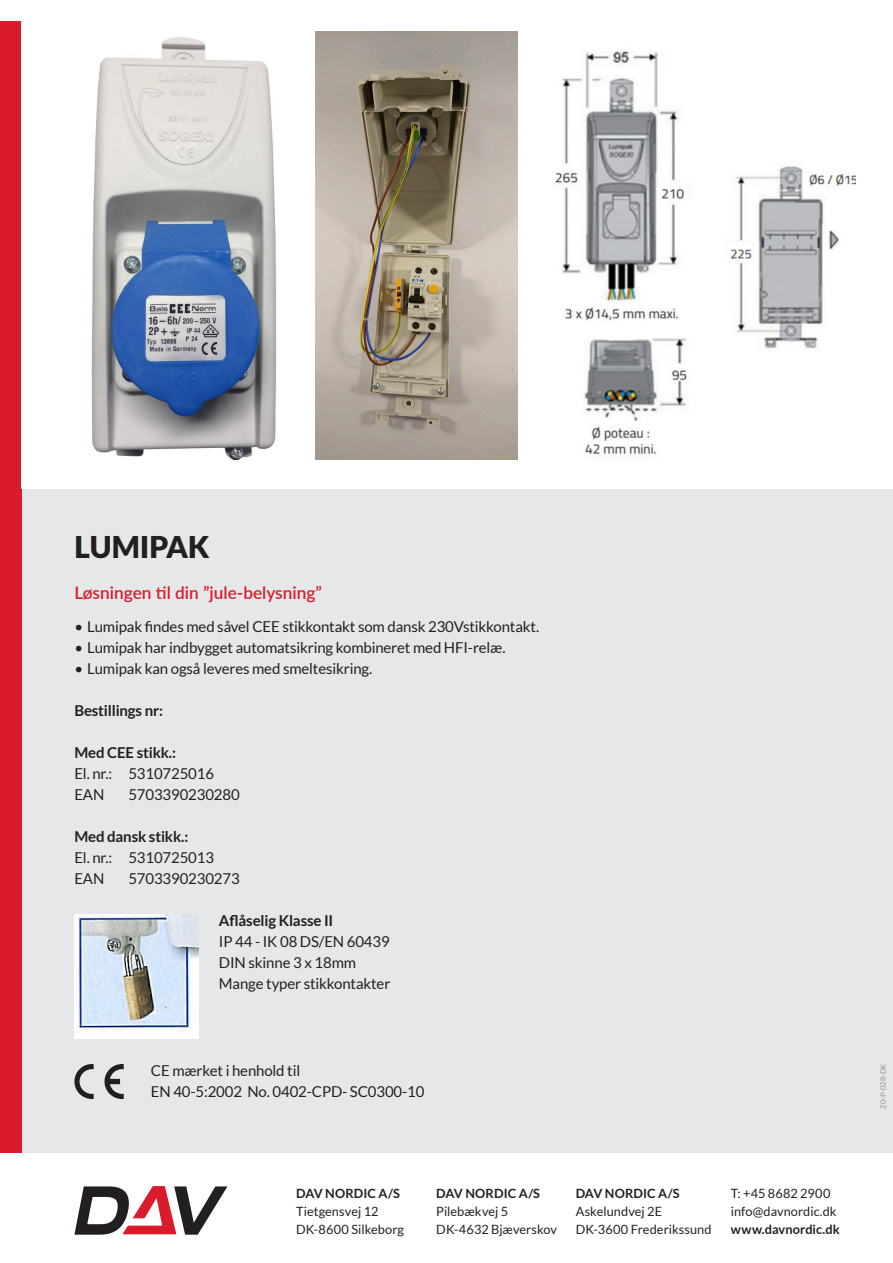
<style>
.page{position:relative;width:893px;height:1263px;background:#fff}
.page>*{position:absolute;margin:0;border:0;box-sizing:border-box;transform-origin:0 0}
.Ov{font:900 30px "Lato";color:#231f20}
.manchet{font:600 17.25px "Lato";color:#da1b2b}
.Br{font:15px "Lato";letter-spacing:-.01em;color:#231f20}
.mr{font:700 15px "Lato";letter-spacing:-.01em;color:#231f20}
.t1{font:12.75px/18px "Lato";letter-spacing:.005em;color:#231f20}
.t2{font:700 12.75px "Lato";letter-spacing:.005em;color:#231f20}
.Illusstrations_micro{font:7.5px "Lato";color:#939598}
</style>
<div class="page">
<div style="left:0;top:21px;width:893px;height:1131px;background:#e6e7e9"></div>
<div style="left:0;top:21px;width:21px;height:1131px;background:#da1b2b"></div>
<svg style="left:74px;top:1186px;width:153px;height:49px"></svg>
<div style="left:21px;top:21px;width:872px;height:468px;background:#fff"></div>
<img style="left:91px;top:37px;width:186px;height:422px">
<img style="left:315px;top:32px;width:202px;height:427px">
<img style="left:555px;top:51px;width:132px;height:406px">
<img style="left:730px;top:166px;width:125px;height:183px">
<img style="left:74px;top:914px;width:124px;height:124px">
<svg style="left:74px;top:1064px;width:20px;height:35px"></svg>
<svg style="left:104px;top:1064px;width:20px;height:35px"></svg>
<p class="Ov" style="left:74px;top:529px;width:137px">LUMIPAK</p>
<p class="manchet" style="left:74px;top:580px;width:249px">Løsningen til din ”jule-belysning”</p>
<p class="Br" style="left:74px;top:619px;width:466px">• Lumipak findes med såvel CEE stikkontakt som dansk 230Vstikkontakt.</p>
<p class="Br" style="left:74px;top:640px;width:433px">• Lumipak har indbygget automatsikring kombineret med HFI-relæ.</p>
<p class="Br" style="left:74px;top:661px;width:299px">• Lumipak kan også leveres med smeltesikring.</p>
<p class="mr" style="left:74px;top:702px;width:90px">Bestillings nr:</p>
<p class="mr" style="left:74px;top:744px;width:103px">Med CEE stikk.:</p>
<p class="Br" style="left:74px;top:766px;width:141px">El. nr.: 5310725016</p>
<p class="Br" style="left:74px;top:787px;width:31px">EAN</p>
<p class="Br" style="left:128px;top:787px;width:113px">5703390230280</p>
<p class="mr" style="left:74px;top:828px;width:115px">Med dansk stikk.:</p>
<p class="Br" style="left:74px;top:850px;width:141px">El. nr.: 5310725013</p>
<p class="Br" style="left:74px;top:871px;width:31px">EAN</p>
<p class="Br" style="left:128px;top:871px;width:113px">5703390230273</p>
<p class="mr" style="left:219px;top:912px;width:116px">Aflåselig Klasse II</p>
<p class="Br" style="left:219px;top:934px;width:172px">IP 44 - IK 08 DS/EN 60439</p>
<p class="Br" style="left:219px;top:955px;width:139px">DIN skinne 3 x 18mm</p>
<p class="Br" style="left:219px;top:976px;width:173px">Mange typer stikkontakter</p>
<p class="Br" style="left:151px;top:1062px;width:151px">CE mærket i henhold til</p>
<p class="Br" style="left:151px;top:1083px;width:275px">EN 40-5:2002 No. 0402-CPD- SC0300-10</p>
<p class="t2" style="left:296px;top:1186px;width:105px">DAV NORDIC A/S</p>
<p class="t1" style="left:296px;top:1202px;width:110px">Tietgensvej 12<br>DK-8600 Silkeborg</p>
<p class="t2" style="left:436px;top:1186px;width:105px">DAV NORDIC A/S</p>
<p class="t1" style="left:436px;top:1202px;width:122px">Pilebækvej 5<br>DK-4632 Bjæverskov</p>
<p class="t2" style="left:576px;top:1186px;width:105px">DAV NORDIC A/S</p>
<p class="t1" style="left:576px;top:1202px;width:137px">Askelundvej 2E<br>DK-3600 Frederikssund</p>
<p class="t1" style="left:731px;top:1184px;width:107px">T: +45 8682 2900 info@davnordic.dk</p>
<p class="t2" style="left:731px;top:1222px;width:110px">www.davnordic.dk</p>
<p class="Illusstrations_micro" style="left:879px;top:1108px;width:46px;rotate:-90deg">20-P-028-DK</p>
</div>
